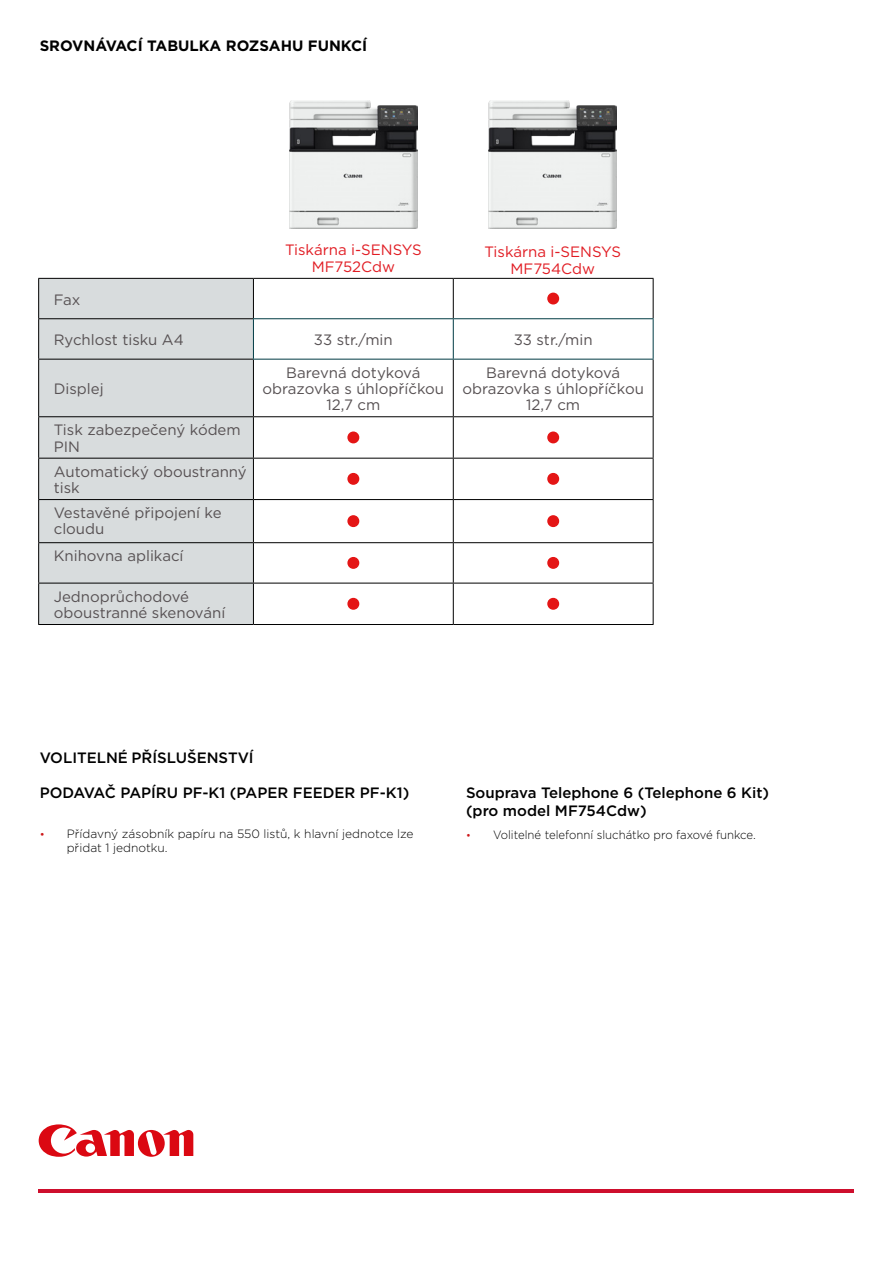
<style>
.page{position:relative;width:893px;height:1263px;background:#fff}
.page>*{position:absolute;margin:0;border:0;box-sizing:border-box;transform-origin:0 0}
.t1{font:15px/16.2px "Gotham";color:#575153}
.t2{font:500 15px/18px "Gotham";color:#000}
.t3{font:15px/16.2px "Gotham";color:#e11c23;text-align:center}
.t4{font:700 15px "Gotham";color:#000}
.t5{font:300 12px/14.4px "Gotham";color:#000}
.t6{font:300 12px "Gotham";color:#000;scale:.95 1}
.s1{font-weight:400;font-size:10.5px;color:#cd1719}
</style>
<div class="page">
<img style="left:290px;top:100px;width:127px;height:129px">
<img style="left:489px;top:100px;width:128px;height:129px">
<svg style="left:39px;top:1124px;width:154px;height:33px"></svg>
<hr style="left:39px;top:1189px;width:815px;height:3px;background:#ce0e2d">
<div style="left:39px;top:279px;width:214px;height:345px;background:#d8dcdd"></div>
<svg style="left:254px;top:279px;width:399px;height:345px"></svg>
<hr style="left:253px;top:278px;width:200px;height:1px;background:#000">
<hr style="left:253px;top:416px;width:200px;height:1px;background:#000">
<hr style="left:253px;top:458px;width:200px;height:1px;background:#000">
<hr style="left:253px;top:499px;width:200px;height:1px;background:#000">
<hr style="left:253px;top:542px;width:200px;height:1px;background:#000">
<hr style="left:253px;top:583px;width:200px;height:1px;background:#000">
<hr style="left:253px;top:624px;width:200px;height:1px;background:#000">
<hr style="left:453px;top:278px;width:201px;height:1px;background:#000">
<hr style="left:453px;top:279px;width:1px;height:39px;background:#000">
<hr style="left:453px;top:360px;width:1px;height:56px;background:#000">
<hr style="left:453px;top:416px;width:201px;height:1px;background:#000">
<hr style="left:453px;top:417px;width:1px;height:41px;background:#000">
<hr style="left:453px;top:458px;width:201px;height:1px;background:#000">
<hr style="left:453px;top:459px;width:1px;height:40px;background:#000">
<hr style="left:453px;top:499px;width:201px;height:1px;background:#000">
<hr style="left:453px;top:500px;width:1px;height:42px;background:#000">
<hr style="left:453px;top:542px;width:201px;height:1px;background:#000">
<hr style="left:453px;top:543px;width:1px;height:40px;background:#000">
<hr style="left:453px;top:583px;width:201px;height:1px;background:#000">
<hr style="left:453px;top:583px;width:1px;height:41px;background:#000">
<hr style="left:453px;top:624px;width:201px;height:1px;background:#000">
<hr style="left:653px;top:279px;width:1px;height:39px;background:#000">
<hr style="left:653px;top:360px;width:1px;height:56px;background:#000">
<hr style="left:653px;top:417px;width:1px;height:41px;background:#000">
<hr style="left:653px;top:459px;width:1px;height:40px;background:#000">
<hr style="left:653px;top:500px;width:1px;height:42px;background:#000">
<hr style="left:653px;top:543px;width:1px;height:40px;background:#000">
<hr style="left:653px;top:583px;width:1px;height:41px;background:#000">
<hr style="left:38px;top:278px;width:215px;height:1px;background:#000">
<hr style="left:38px;top:279px;width:1px;height:39px;background:#000">
<hr style="left:253px;top:279px;width:1px;height:39px;background:#000">
<hr style="left:38px;top:318px;width:215px;height:1px;background:#000">
<hr style="left:38px;top:319px;width:1px;height:40px;background:#000">
<hr style="left:38px;top:359px;width:215px;height:1px;background:#000">
<hr style="left:38px;top:360px;width:1px;height:56px;background:#000">
<hr style="left:253px;top:360px;width:1px;height:56px;background:#000">
<hr style="left:38px;top:416px;width:215px;height:1px;background:#000">
<hr style="left:38px;top:417px;width:1px;height:41px;background:#000">
<hr style="left:253px;top:417px;width:1px;height:41px;background:#000">
<hr style="left:38px;top:458px;width:215px;height:1px;background:#000">
<hr style="left:38px;top:459px;width:1px;height:40px;background:#000">
<hr style="left:253px;top:459px;width:1px;height:40px;background:#000">
<hr style="left:38px;top:499px;width:215px;height:1px;background:#000">
<hr style="left:38px;top:500px;width:1px;height:42px;background:#000">
<hr style="left:253px;top:500px;width:1px;height:42px;background:#000">
<hr style="left:38px;top:542px;width:215px;height:1px;background:#000">
<hr style="left:38px;top:543px;width:1px;height:40px;background:#000">
<hr style="left:253px;top:543px;width:1px;height:40px;background:#000">
<hr style="left:38px;top:583px;width:215px;height:1px;background:#000">
<hr style="left:38px;top:583px;width:1px;height:41px;background:#000">
<hr style="left:253px;top:583px;width:1px;height:41px;background:#000">
<hr style="left:38px;top:624px;width:215px;height:1px;background:#000">
<hr style="left:253px;top:318px;width:200px;height:1px;background:#003b44">
<hr style="left:253px;top:319px;width:1px;height:40px;background:#003b44">
<hr style="left:253px;top:359px;width:200px;height:1px;background:#003b44">
<hr style="left:453px;top:318px;width:201px;height:1px;background:#003b44">
<hr style="left:453px;top:319px;width:1px;height:40px;background:#003b44">
<hr style="left:453px;top:359px;width:201px;height:1px;background:#003b44">
<hr style="left:653px;top:319px;width:1px;height:40px;background:#003b44">
<div style="left:548px;top:293px;width:10px;height:11px;background:#e41515;border-radius:50%"></div>
<div style="left:547px;top:293px;width:12px;height:11px;border:2px solid #e41515;border-radius:50%"></div>
<div style="left:348px;top:432px;width:11px;height:11px;background:#e41515;border-radius:50%"></div>
<div style="left:347px;top:431px;width:12px;height:12px;border:2px solid #e41515;border-radius:50%"></div>
<div style="left:548px;top:432px;width:10px;height:11px;background:#e41515;border-radius:50%"></div>
<div style="left:547px;top:431px;width:12px;height:12px;border:2px solid #e41515;border-radius:50%"></div>
<div style="left:348px;top:474px;width:11px;height:10px;background:#e41515;border-radius:50%"></div>
<div style="left:347px;top:473px;width:12px;height:12px;border:2px solid #e41515;border-radius:50%"></div>
<div style="left:548px;top:474px;width:10px;height:10px;background:#e41515;border-radius:50%"></div>
<div style="left:547px;top:473px;width:12px;height:12px;border:2px solid #e41515;border-radius:50%"></div>
<div style="left:348px;top:516px;width:11px;height:10px;background:#e41515;border-radius:50%"></div>
<div style="left:347px;top:515px;width:12px;height:12px;border:2px solid #e41515;border-radius:50%"></div>
<div style="left:548px;top:516px;width:10px;height:10px;background:#e41515;border-radius:50%"></div>
<div style="left:547px;top:515px;width:12px;height:12px;border:2px solid #e41515;border-radius:50%"></div>
<div style="left:348px;top:558px;width:11px;height:10px;background:#e41515;border-radius:50%"></div>
<div style="left:347px;top:557px;width:12px;height:12px;border:2px solid #e41515;border-radius:50%"></div>
<div style="left:548px;top:558px;width:10px;height:10px;background:#e41515;border-radius:50%"></div>
<div style="left:547px;top:557px;width:12px;height:12px;border:2px solid #e41515;border-radius:50%"></div>
<div style="left:348px;top:599px;width:11px;height:10px;background:#e41515;border-radius:50%"></div>
<div style="left:347px;top:598px;width:12px;height:12px;border:2px solid #e41515;border-radius:50%"></div>
<div style="left:548px;top:599px;width:10px;height:10px;background:#e41515;border-radius:50%"></div>
<div style="left:547px;top:598px;width:12px;height:12px;border:2px solid #e41515;border-radius:50%"></div>
<p class="t4" style="left:40px;top:35px;width:329px">SROVNÁVACÍ TABULKA ROZSAHU FUNKCÍ</p>
<p class="t3" style="left:285px;top:242px;width:138px">Tiskárna i-SENSYS<br>MF752Cdw</p>
<p class="t3" style="left:484px;top:244px;width:138px">Tiskárna i-SENSYS<br>MF754Cdw</p>
<p class="t1" style="left:54px;top:291px;width:28px">Fax</p>
<p class="t1" style="left:54px;top:331px;width:132px">Rychlost tisku A4</p>
<p class="t1" style="left:314px;top:331px;width:80px">33 str./min</p>
<p class="t1" style="left:514px;top:331px;width:80px">33 str./min</p>
<p class="t1" style="left:54px;top:380px;width:51px">Displej</p>
<p class="t1" style="left:263px;top:364px;width:183px;text-align:center">Barevná dotyková obrazovka s úhlopříčkou<br>12,7 cm</p>
<p class="t1" style="left:462px;top:364px;width:183px;text-align:center">Barevná dotyková obrazovka s úhlopříčkou<br>12,7 cm</p>
<p class="t1" style="left:54px;top:422px;width:188px">Tisk zabezpečený kódem<br>PIN</p>
<p class="t1" style="left:54px;top:463px;width:195px">Automatický oboustranný tisk</p>
<p class="t1" style="left:54px;top:504px;width:169px">Vestavěné připojení ke cloudu</p>
<p class="t1" style="left:54px;top:548px;width:131px">Knihovna aplikací</p>
<p class="t1" style="left:54px;top:588px;width:173px">Jednoprůchodové oboustranné skenování</p>
<p class="t2" style="left:40px;top:748px;width:215px">VOLITELNÉ PŘÍSLUŠENSTVÍ</p>
<p class="t2" style="left:40px;top:783px;width:371px">PODAVAČ PAPÍRU PF-K1 (PAPER FEEDER PF-K1)</p>
<p class="t5" style="left:67px;top:826px;width:348px;text-indent:-27px"><span class="s1">•</span> Přídavný zásobník papíru na 550 listů, k hlavní jednotce lze přidat 1 jednotku.</p>
<p class="t2" style="left:466px;top:783px;width:305px">Souprava Telephone 6 (Telephone 6 Kit) (pro model MF754Cdw)</p>
<p class="t6" style="left:466px;top:827px;width:307px"><span class="s1">•</span> Volitelné telefonní sluchátko pro faxové funkce.</p>
</div>
